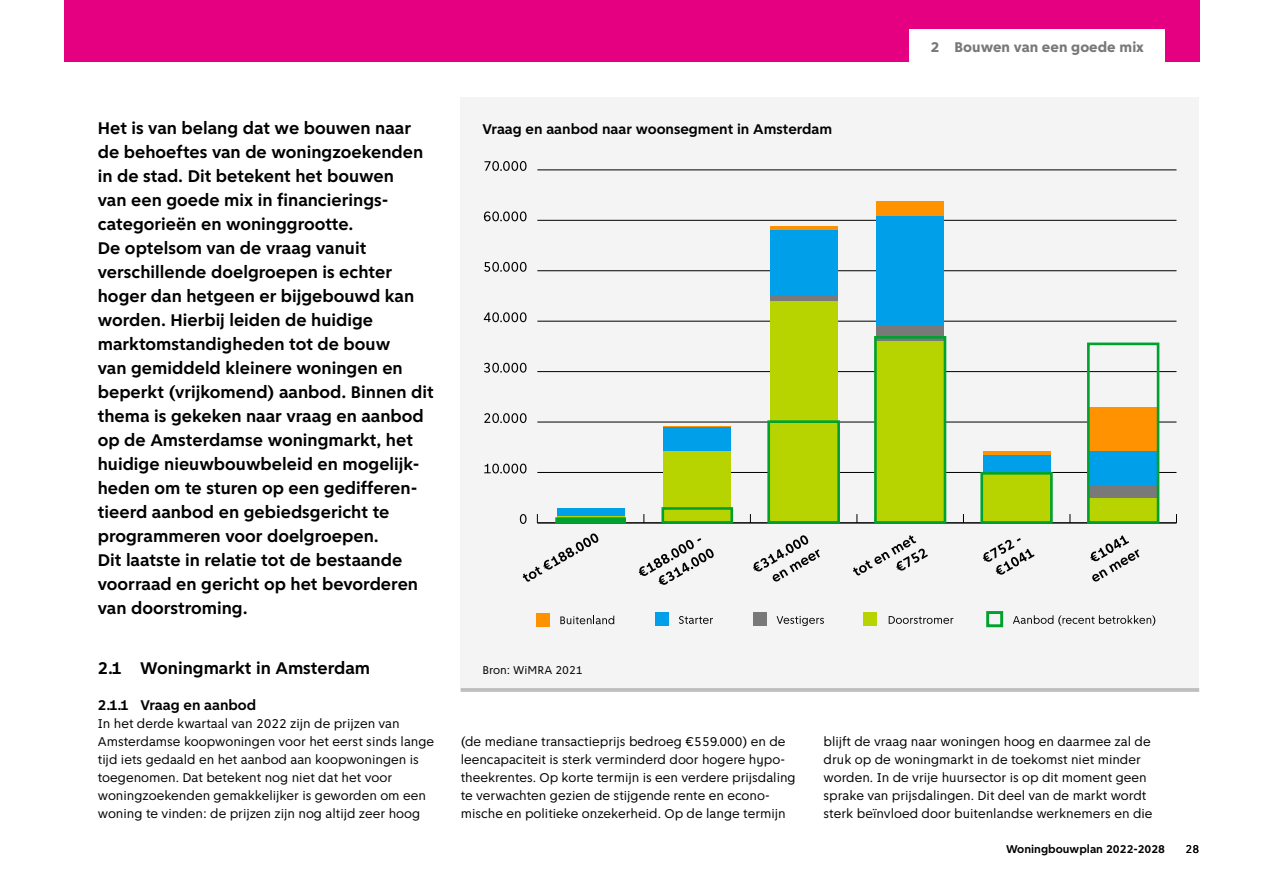
<style>
.page{position:relative;width:1263px;height:893px;background:#fff}
.page>*{position:absolute;margin:0;border:0;box-sizing:border-box;transform-origin:0 0}
.P_Intro{font:700 18px/24px "Amsterdam Sans";color:#000}
.H2_Tussenkop_paragra{font:700 18px "Amsterdam Sans";color:#000}
.A_Titel_grafiek_tabe{font:700 15px "Amsterdam Sans";color:#000}
.t1{font:800 15px "Amsterdam Sans";color:#787878}
.H3_Tussenkopje_subpa{font:700 15px "Amsterdam Sans";color:#000}
.P_Brood{font:13.5px/18px "Amsterdam Sans";color:#000}
.t2{font:700 12px "Amsterdam Sans";color:#000}
.P_Bron{font:12px "Amsterdam Sans";color:#000}
</style>
<div class="page">
<div style="left:64px;top:0;width:1135px;height:62px;background:#e50082"></div>
<div style="left:910px;top:30px;width:255px;height:50px;background:#fff"></div>
<div style="left:461px;top:98px;width:738px;height:592px;background:#f4f4f4"></div>
<hr style="left:461px;top:688px;width:738px;height:4px;background:#bebebe">
<svg style="left:520px;top:514px;width:6px;height:10px"></svg>
<svg style="left:484px;top:464px;width:42px;height:9px"></svg>
<svg style="left:484px;top:413px;width:42px;height:10px"></svg>
<svg style="left:484px;top:363px;width:42px;height:10px"></svg>
<svg style="left:484px;top:312px;width:42px;height:10px"></svg>
<svg style="left:484px;top:262px;width:42px;height:10px"></svg>
<svg style="left:484px;top:211px;width:42px;height:10px"></svg>
<svg style="left:484px;top:161px;width:42px;height:10px"></svg>
<hr style="left:537px;top:522px;width:639px;height:1px;background:#000">
<hr style="left:537px;top:472px;width:639px;height:1px;background:#000">
<hr style="left:537px;top:422px;width:639px;height:1px;background:#000">
<hr style="left:537px;top:371px;width:639px;height:1px;background:#000">
<hr style="left:537px;top:321px;width:639px;height:1px;background:#000">
<hr style="left:537px;top:270px;width:639px;height:1px;background:#000">
<hr style="left:537px;top:220px;width:639px;height:1px;background:#000">
<hr style="left:537px;top:170px;width:639px;height:1px;background:#000">
<div style="left:537px;top:613px;width:13px;height:13px;background:#ff9200"></div>
<hr style="left:770px;top:226px;width:67px;height:4px;background:#ff9200">
<div style="left:877px;top:201px;width:67px;height:15px;background:#ff9200"></div>
<hr style="left:983px;top:451px;width:67px;height:4px;background:#ff9200">
<div style="left:1090px;top:407px;width:67px;height:45px;background:#ff9200"></div>
<div style="left:863px;top:612px;width:14px;height:14px;background:#b7d300"></div>
<div style="left:557px;top:508px;width:67px;height:8px;background:#009fe9"></div>
<div style="left:664px;top:427px;width:67px;height:24px;background:#009fe9"></div>
<div style="left:770px;top:230px;width:67px;height:65px;background:#009fe9"></div>
<div style="left:877px;top:216px;width:67px;height:110px;background:#009fe9"></div>
<div style="left:983px;top:455px;width:67px;height:16px;background:#009fe9"></div>
<div style="left:1090px;top:452px;width:67px;height:34px;background:#009fe9"></div>
<div style="left:753px;top:612px;width:14px;height:14px;background:#797979"></div>
<hr style="left:557px;top:516px;width:67px;height:1px;background:#797979">
<hr style="left:664px;top:451px;width:67px;height:1px;background:#797979">
<div style="left:770px;top:295px;width:67px;height:6px;background:#797979"></div>
<div style="left:877px;top:326px;width:67px;height:15px;background:#797979"></div>
<hr style="left:983px;top:471px;width:67px;height:3px;background:#797979">
<div style="left:1090px;top:486px;width:67px;height:13px;background:#797979"></div>
<div style="left:655px;top:612px;width:14px;height:14px;background:#009fe9"></div>
<div style="left:664px;top:452px;width:67px;height:71px;background:#b7d300"></div>
<div style="left:770px;top:301px;width:67px;height:222px;background:#b7d300"></div>
<div style="left:877px;top:341px;width:67px;height:182px;background:#b7d300"></div>
<div style="left:983px;top:474px;width:67px;height:49px;background:#b7d300"></div>
<div style="left:1090px;top:499px;width:67px;height:24px;background:#b7d300"></div>
<svg style="left:560px;top:616px;width:54px;height:8px"></svg>
<svg style="left:679px;top:616px;width:34px;height:8px"></svg>
<svg style="left:776px;top:616px;width:48px;height:10px"></svg>
<svg style="left:889px;top:616px;width:64px;height:8px"></svg>
<div style="left:986px;top:611px;width:17px;height:16px;border:3px solid #00a12e"></div>
<svg style="left:1013px;top:615px;width:142px;height:11px"></svg>
<svg style="left:1090px;top:535px;width:49px;height:47px"></svg>
<svg style="left:983px;top:538px;width:51px;height:37px"></svg>
<svg style="left:853px;top:535px;width:75px;height:41px"></svg>
<svg style="left:753px;top:535px;width:67px;height:47px"></svg>
<svg style="left:639px;top:538px;width:75px;height:47px"></svg>
<svg style="left:523px;top:533px;width:76px;height:49px"></svg>
<div style="left:555px;top:517px;width:71px;height:7px;border:4px solid #00a12e"></div>
<div style="left:661px;top:507px;width:72px;height:17px;border:3px solid #00a12e"></div>
<div style="left:767px;top:420px;width:73px;height:104px;border:3px solid #00a12e"></div>
<div style="left:874px;top:336px;width:72px;height:188px;border:3px solid #00a12e"></div>
<div style="left:980px;top:472px;width:73px;height:52px;border:3px solid #00a12e"></div>
<div style="left:1087px;top:343px;width:72px;height:181px;border:3px solid #00a12e"></div>
<p class="P_Intro" style="left:98px;top:116px;width:337px">Het is van belang dat we bouwen naar de behoeftes van de woningzoekenden in de stad. Dit betekent het bouwen<br>van een goede mix in financierings&shy;categorieën en woninggrootte.<br>De optelsom van de vraag vanuit verschillende doelgroepen is echter hoger dan hetgeen er bijgebouwd kan worden. Hierbij leiden de huidige marktomstandigheden tot de bouw<br>van gemiddeld kleinere woningen en beperkt (vrijkomend) aanbod. Binnen dit thema is gekeken naar vraag en aanbod op de Amsterdamse woningmarkt, het huidige nieuwbouwbeleid en mogelijk&shy;heden om te sturen op een gedifferen&shy;tieerd aanbod en gebiedsgericht te programmeren voor doelgroepen.<br>Dit laatste in relatie tot de bestaande voorraad en gericht op het bevorderen van doorstroming.</p>
<h2 class="H2_Tussenkop_paragra" style="left:98px;top:657px;width:274px">2.1 Woningmarkt in Amsterdam</h2>
<h3 class="H3_Tussenkopje_subpa" style="left:98px;top:696px;width:160px">2.1.1 Vraag en aanbod</h3>
<p class="P_Brood" style="left:98px;top:714px;width:338px">In het derde kwartaal van 2022 zijn de prijzen van Amsterdamse koopwoningen voor het eerst sinds lange tijd iets gedaald en het aanbod aan koopwoningen is toegenomen. Dat betekent nog niet dat het voor woningzoekenden gemakkelijker is geworden om een woning te vinden: de prijzen zijn nog altijd zeer hoog</p>
<p class="A_Titel_grafiek_tabe" style="left:482px;top:120px;width:351px">Vraag en aanbod naar woonsegment in Amsterdam</p>
<p class="t1" style="left:931px;top:38px;width:214px">2 Bouwen van een goede mix</p>
<p class="P_Bron" style="left:482px;top:663px;width:102px">Bron: WiMRA 2021</p>
<p class="P_Brood" style="left:461px;top:732px;width:337px">(de mediane transactieprijs bedroeg €559.000) en de leencapaciteit is sterk verminderd door hogere hypo&shy;theekrentes. Op korte termijn is een verdere prijsdaling te verwachten gezien de stijgende rente en econo&shy;mische en politieke onzekerheid. Op de lange termijn</p>
<p class="P_Brood" style="left:823px;top:732px;width:331px">blijft de vraag naar woningen hoog en daarmee zal de druk op de woningmarkt in de toekomst niet minder worden. In de vrije huursector is op dit moment geen sprake van prijsdalingen. Dit deel van de markt wordt sterk beïnvloed door buitenlandse werknemers en die</p>
<p class="t2" style="left:1006px;top:842px;width:161px">Woningbouwplan 2022-2028</p>
<p class="P_Bron" style="left:1185px;top:842px;width:15px">28</p>
</div>
